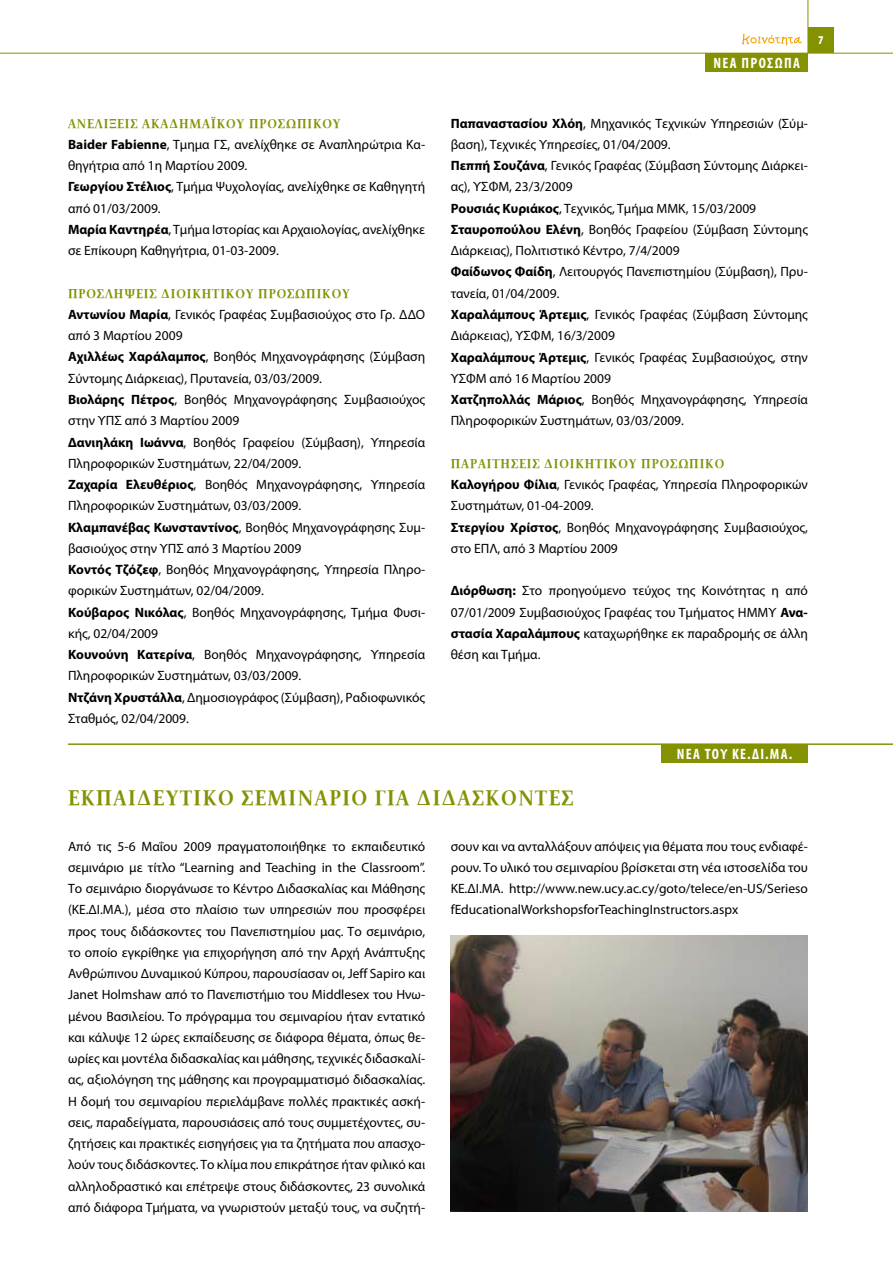
<style>
.page{position:relative;width:893px;height:1263px;background:#fff}
.page>*{position:absolute;margin:0;border:0;box-sizing:border-box;transform-origin:0 0}
.t1{font:700 21px "PF Document";letter-spacing:.07em;color:#849202}
.t2{font:700 condensed 15px "Myriad Pro";letter-spacing:.09em;color:#fff}
.t3{font:13.5px/21.3px "Myriad Pro";color:#000}
.t4{font:700 12.75px "PF Document";letter-spacing:.07em;color:#849202}
.t5{font:900 condensed 12px "Myriad Pro";color:#fff}
.s1{font-weight:700}
</style>
<div class="page">
<hr style="left:0;top:53px;width:893px;height:1px;background:#849202">
<hr style="left:808px;top:0;width:1px;height:53px;background:#849202">
<div style="left:808px;top:27px;width:25px;height:26px;background:#849202"></div>
<svg style="left:742px;top:34px;width:60px;height:11px"></svg>
<div style="left:706px;top:53px;width:102px;height:18px;background:#849202"></div>
<div style="left:661px;top:744px;width:147px;height:18px;background:#849202"></div>
<img style="left:451px;top:935px;width:357px;height:277px">
<hr style="left:68px;top:743px;width:825px;height:2px;background:#849202">
<p class="t2" style="left:713px;top:53px;width:88px">ΝΕΑ ΠΡΟΣΩΠΑ</p>
<p class="t5" style="left:818px;top:33px;width:7px">7</p>
<p class="t4" style="left:68px;top:116px;width:274px">ΑΝΕΛΙΞΕΙΣ ΑΚΑΔΗΜΑΪΚΟΥ ΠΡΟΣΩΠΙΚΟΥ</p>
<p class="t3" style="left:68px;top:133px;width:359px"><span class="s1">Baider Fabienne</span>, Τμημα ΓΣ, ανελίχθηκε σε Αναπληρώτρια Κα&shy;θηγήτρια από 1η Μαρτίου 2009.<br><span class="s1">Γεωργίου Στέλιος</span>, Τμήμα Ψυχολογίας, ανελίχθηκε σε Καθηγητή από 01/03/2009.<br><span class="s1">Μαρία Καντηρέα</span>, Τμήμα Ιστορίας και Αρχαιολογίας, ανελίχθηκε σε Επίκουρη Καθηγήτρια, 01-03-2009.</p>
<p class="t4" style="left:68px;top:286px;width:284px">ΠΡΟΣΛΗΨΕΙΣ ΔΙΟΙΚΗΤΙΚΟΥ ΠΡΟΣΩΠΙΚΟΥ</p>
<p class="t3" style="left:68px;top:304px;width:359px"><span class="s1">Αντωνίου Μαρία</span>, Γενικός Γραφέας Συμβασιούχος στο Γρ. ΔΔΟ από 3 Μαρτίου 2009<br><span class="s1">Αχιλλέως Χαράλαμπος</span>, Βοηθός Μηχανογράφησης (Σύμβαση Σύντομης Διάρκειας), Πρυτανεία, 03/03/2009.<br><span class="s1">Βιολάρης Πέτρος</span>, Βοηθός Μηχανογράφησης Συμβασιούχος στην ΥΠΣ από 3 Μαρτίου 2009<br><span class="s1">Δανιηλάκη Ιωάννα</span>, Βοηθός Γραφείου (Σύμβαση), Υπηρεσία Πληροφορικών Συστημάτων, 22/04/2009.<br><span class="s1">Ζαχαρία Ελευθέριος</span>, Βοηθός Μηχανογράφησης, Υπηρεσία Πληροφορικών Συστημάτων, 03/03/2009.<br><span class="s1">Κλαμπανέβας Κωνσταντίνος</span>, Βοηθός Μηχανογράφησης Συμ&shy;βασιούχος στην ΥΠΣ από 3 Μαρτίου 2009<br><span class="s1">Κοντός Τζόζεφ</span>, Βοηθός Μηχανογράφησης, Υπηρεσία Πληρο&shy;φορικών Συστημάτων, 02/04/2009.<br><span class="s1">Κούβαρος Νικόλας</span>, Βοηθός Μηχανογράφησης, Τμήμα Φυσι&shy;κής, 02/04/2009<br><span class="s1">Κουνούνη Κατερίνα</span>, Βοηθός Μηχανογράφησης, Υπηρεσία Πληροφορικών Συστημάτων, 03/03/2009.<br><span class="s1">Ντζάνη Χρυστάλλα</span>, Δημοσιογράφος (Σύμβαση), Ραδιοφωνικός Σταθμός, 02/04/2009.</p>
<p class="t3" style="left:451px;top:112px;width:359px"><span class="s1">Παπαναστασίου Χλόη</span>, Μηχανικός Τεχνικών Υπηρεσιών (Σύμ&shy;βαση), Τεχνικές Υπηρεσίες, 01/04/2009.<br><span class="s1">Πεππή Σουζάνα</span>, Γενικός Γραφέας (Σύμβαση Σύντομης Διάρκει&shy;ας), ΥΣΦΜ, 23/3/2009<br><span class="s1">Ρουσιάς Κυριάκος</span>, Τεχνικός, Τμήμα ΜΜΚ, 15/03/2009<br><span class="s1">Σταυροπούλου Ελένη</span>, Βοηθός Γραφείου (Σύμβαση Σύντομης Διάρκειας), Πολιτιστικό Κέντρο, 7/4/2009<br><span class="s1">Φαίδωνος Φαίδη</span>, Λειτουργός Πανεπιστημίου (Σύμβαση), Πρυ&shy;τανεία, 01/04/2009.<br><span class="s1">Χαραλάμπους Άρτεμις</span>, Γενικός Γραφέας (Σύμβαση Σύντομης Διάρκειας), ΥΣΦΜ, 16/3/2009<br><span class="s1">Χαραλάμπους Άρτεμις</span>, Γενικός Γραφέας Συμβασιούχος, στην ΥΣΦΜ από 16 Μαρτίου 2009<br><span class="s1">Χατζηπολλάς Μάριος</span>, Βοηθός Μηχανογράφησης, Υπηρεσία Πληροφορικών Συστημάτων, 03/03/2009.</p>
<p class="t4" style="left:451px;top:456px;width:275px">ΠΑΡΑΙΤΗΣΕΙΣ ΔΙΟΙΚΗΤΙΚΟΥ ΠΡΟΣΩΠΙΚΟ</p>
<p class="t3" style="left:451px;top:474px;width:359px"><span class="s1">Καλογήρου Φίλια</span>, Γενικός Γραφέας, Υπηρεσία Πληροφορικών Συστημάτων, 01-04-2009.<br><span class="s1">Στεργίου Χρίστος</span>, Βοηθός Μηχανογράφησης Συμβασιούχος, στο ΕΠΛ, από 3 Μαρτίου 2009</p>
<p class="t3" style="left:451px;top:580px;width:359px;text-align:justify"><span class="s1">Διόρθωση:</span> Στο προηγούμενο τεύχος της Κοινότητας η από 07/01/2009 Συμβασιούχος Γραφέας του Τμήματος ΗΜΜΥ <span class="s1">Ανα&shy;στασία Χαραλάμπους</span> καταχωρήθηκε εκ παραδρομής σε άλλη θέση και Τμήμα.</p>
<p class="t2" style="left:677px;top:744px;width:117px">ΝΕΑ ΤΟΥ ΚΕ.ΔΙ.ΜΑ.</p>
<h1 class="t1" style="left:68px;top:786px;width:507px">ΕΚΠΑΙΔΕΥΤΙΚΟ ΣΕΜΙΝΑΡΙΟ ΓΙΑ ΔΙΔΑΣΚΟΝΤΕΣ</h1>
<p class="t3" style="left:68px;top:835px;width:359px;text-align:justify">Από τις 5-6 Μαΐου 2009 πραγματοποιήθηκε το εκπαιδευτικό σεμινάριο με τίτλο “Learning and Teaching in the Classroom”.<br>Το σεμινάριο διοργάνωσε το Κέντρο Διδασκαλίας και Μάθησης (ΚΕ.ΔΙ.ΜΑ.), μέσα στο πλαίσιο των υπηρεσιών που προσφέρει προς τους διδάσκοντες του Πανεπιστημίου μας. Το σεμινάριο, το οποίο εγκρίθηκε για επιχορήγηση από την Αρχή Ανάπτυξης Ανθρώπινου Δυναμικού Κύπρου, παρουσίασαν οι, Jeff Sapiro και Janet Holmshaw από το Πανεπιστήμιο του Middlesex του Ηνω&shy;μένου Βασιλείου. Το πρόγραμμα του σεμιναρίου ήταν εντατικό και κάλυψε 12 ώρες εκπαίδευσης σε διάφορα θέματα, όπως θε&shy;ωρίες και μοντέλα διδασκαλίας και μάθησης, τεχνικές διδασκαλί&shy;ας, αξιολόγηση της μάθησης και προγραμματισμό διδασκαλίας.<br>Η δομή του σεμιναρίου περιελάμβανε πολλές πρακτικές ασκή&shy;σεις, παραδείγματα, παρουσιάσεις από τους συμμετέχοντες, συ&shy;ζητήσεις και πρακτικές εισηγήσεις για τα ζητήματα που απασχο&shy;λούν τους διδάσκοντες. Το κλίμα που επικράτησε ήταν φιλικό και αλληλοδραστικό και επέτρεψε στους διδάσκοντες, 23 συνολικά από διάφορα Τμήματα, να γνωριστούν μεταξύ τους, να συζητή-</p>
<p class="t3" style="left:451px;top:835px;width:359px;text-align:justify">σουν και να ανταλλάξουν απόψεις για θέματα που τους ενδιαφέ&shy;ρουν. Το υλικό του σεμιναρίου βρίσκεται στη νέα ιστοσελίδα του ΚΕ.ΔΙ.ΜΑ. http://www.new.ucy.ac.cy/goto/telece/en-US/Serieso fEducationalWorkshopsforTeachingInstructors.aspx</p>
</div>
